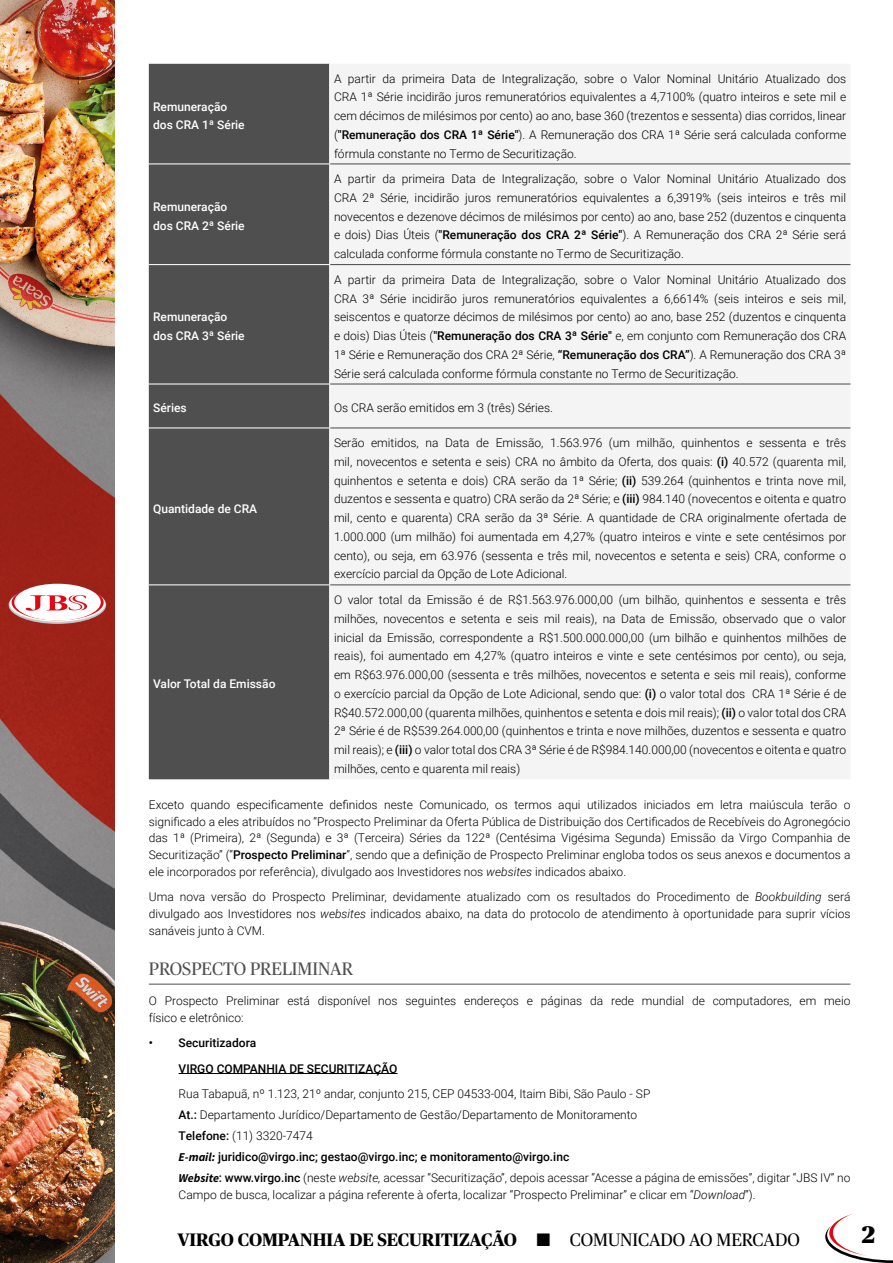
<style>
.page{position:relative;width:893px;height:1263px;background:#fff}
.page>*{position:absolute;margin:0;border:0;box-sizing:border-box;transform-origin:0 0}
.t1{font:900 24px "Publico";color:#000}
.t2{font:700 18px "Publico";color:#000}
.t3{font:18px "Publico";color:#4f4f4f}
.t4{font:300 12px/18.8px "Roboto";color:#000;text-align:justify}
.t5{font:500 12px/18.8px "Roboto";color:#fff}
.t6{font:500 12px/25.3px "Roboto";color:#000}
.s1{font-weight:500}
.s2{font-style:italic}
.s3{font-family:"Source Sans Pro";font-weight:700;font-style:italic}
.s4{font-weight:400}
</style>
<div class="page">
<svg style="left:825px;top:1214px;width:68px;height:49px"></svg>
<img style="left:0;top:0;width:115px;height:1263px">
<svg style="left:9px;top:586px;width:97px;height:38px"></svg>
<svg style="left:10px;top:586px;width:95px;height:36px"></svg>
<svg style="left:12px;top:584px;width:92px;height:36px"></svg>
<div style="left:14px;top:584px;width:87px;height:37px;background:#fff;border-radius:50%"></div>
<svg style="left:26px;top:595px;width:61px;height:16px"></svg>
<hr style="left:149px;top:984px;width:701px;height:1px;background:#4f4f4f">
<hr style="left:179px;top:1073px;width:219px;height:1px;background:#000">
<div style="left:149px;top:64px;width:180px;height:715px;background:#4f4f4f"></div>
<div style="left:330px;top:64px;width:520px;height:715px;background:#f4f4f4"></div>
<hr style="left:149px;top:163px;width:181px;height:1px;background:#fff">
<hr style="left:149px;top:264px;width:181px;height:1px;background:#fff">
<hr style="left:149px;top:383px;width:181px;height:1px;background:#fff">
<hr style="left:149px;top:427px;width:181px;height:1px;background:#fff">
<hr style="left:149px;top:584px;width:181px;height:1px;background:#fff">
<hr style="left:330px;top:163px;width:520px;height:1px;background:#4f4f4f">
<hr style="left:330px;top:264px;width:520px;height:1px;background:#4f4f4f">
<hr style="left:330px;top:383px;width:520px;height:1px;background:#4f4f4f">
<hr style="left:330px;top:427px;width:520px;height:1px;background:#4f4f4f">
<hr style="left:330px;top:584px;width:520px;height:1px;background:#4f4f4f">
<p class="t5" style="left:153px;top:97px;width:93px">Remuneração dos CRA 1ª Série</p>
<p class="t5" style="left:153px;top:197px;width:93px">Remuneração dos CRA 2ª Série</p>
<p class="t5" style="left:153px;top:307px;width:93px">Remuneração dos CRA 3ª Série</p>
<p class="t4" style="left:334px;top:68px;width:514px">A partir da primeira Data de Integralização, sobre o Valor Nominal Unitário Atualizado dos CRA 1ª Série incidirão juros remuneratórios equivalentes a 4,7100% (quatro inteiros e sete mil e cem décimos de milésimos por cento) ao ano, base 360 (trezentos e sessenta) dias corridos, linear (<span class="s1">"Remuneração dos CRA 1ª Série"</span>). A Remuneração dos CRA 1ª Série será calculada conforme fórmula constante no Termo de Securitização.</p>
<p class="t4" style="left:334px;top:169px;width:514px">A partir da primeira Data de Integralização, sobre o Valor Nominal Unitário Atualizado dos CRA 2ª Série, incidirão juros remuneratórios equivalentes a 6,3919% (seis inteiros e três mil novecentos e dezenove décimos de milésimos por cento) ao ano, base 252 (duzentos e cinquenta e dois) Dias Úteis (<span class="s1">"Remuneração dos CRA 2ª Série"</span>). A Remuneração dos CRA 2ª Série será calculada conforme fórmula constante no Termo de Securitização.</p>
<p class="t4" style="left:334px;top:270px;width:514px">A partir da primeira Data de Integralização, sobre o Valor Nominal Unitário Atualizado dos CRA 3ª Série incidirão juros remuneratórios equivalentes a 6,6614% (seis inteiros e seis mil, seiscentos e quatorze décimos de milésimos por cento) ao ano, base 252 (duzentos e cinquenta e dois) Dias Úteis (<span class="s1">"Remuneração dos CRA 3ª Série"</span> e, em conjunto com Remuneração dos CRA 1ª Série e Remuneração dos CRA 2ª Série, <span class="s1">“Remuneração dos CRA”</span>). A Remuneração dos CRA 3ª Série será calculada conforme fórmula constante no Termo de Securitização.</p>
<p class="t5" style="left:153px;top:398px;width:35px">Séries</p>
<p class="t4" style="left:334px;top:398px;width:221px">Os CRA serão emitidos em 3 (três) Séries.</p>
<p class="t5" style="left:153px;top:499px;width:106px">Quantidade de CRA</p>
<p class="t4" style="left:334px;top:433px;width:514px">Serão emitidos, na Data de Emissão, 1.563.976 (um milhão, quinhentos e sessenta e três mil, novecentos e setenta e seis) CRA no âmbito da Oferta, dos quais: <span class="s1">(i)</span> 40.572 (quarenta mil, quinhentos e setenta e dois) CRA serão da 1ª Série; <span class="s1">(ii)</span> 539.264 (quinhentos e trinta nove mil, duzentos e sessenta e quatro) CRA serão da 2ª Série; e <span class="s1">(iii)</span> 984.140 (novecentos e oitenta e quatro mil, cento e quarenta) CRA serão da 3ª Série. A quantidade de CRA originalmente ofertada de 1.000.000 (um milhão) foi aumentada em 4,27% (quatro inteiros e vinte e sete centésimos por cento), ou seja, em 63.976 (sessenta e três mil, novecentos e setenta e seis) CRA, conforme o exercício parcial da Opção de Lote Adicional.</p>
<p class="t4" style="left:334px;top:590px;width:514px">O valor total da Emissão é de R$1.563.976.000,00 (um bilhão, quinhentos e sessenta e três milhões, novecentos e setenta e seis mil reais), na Data de Emissão, observado que o valor inicial da Emissão, correspondente a R$1.500.000.000,00 (um bilhão e quinhentos milhões de reais), foi aumentado em 4,27% (quatro inteiros e vinte e sete centésimos por cento), ou seja, em R$63.976.000,00 (sessenta e três milhões, novecentos e setenta e seis mil reais), conforme o exercício parcial da Opção de Lote Adicional, sendo que: <span class="s1">(i)</span> o valor total dos CRA 1ª Série é de R$40.572.000,00 (quarenta milhões, quinhentos e setenta e dois mil reais); <span class="s1">(ii)</span> o valor total dos CRA 2ª Série é de R$539.264.000,00 (quinhentos e trinta e nove milhões, duzentos e sessenta e quatro mil reais); e <span class="s1">(iii)</span> o valor total dos CRA 3ª Série é de R$984.140.000,00 (novecentos e oitenta e quatro milhões, cento e quarenta mil reais)</p>
<p class="t4" style="left:149px;top:796px;width:703px;line-height:16.8px">Exceto quando especificamente definidos neste Comunicado, os termos aqui utilizados iniciados em letra maiúscula terão o significado a eles atribuídos no “Prospecto Preliminar da Oferta Pública de Distribuição dos Certificados de Recebíveis do Agronegócio das 1ª (Primeira), 2ª (Segunda) e 3ª (Terceira) Séries da 122ª (Centésima Vigésima Segunda) Emissão da Virgo Companhia de Securitização” (“<span class="s1">Prospecto Preliminar</span>”, sendo que a definição de Prospecto Preliminar engloba todos os seus anexos e documentos a ele incorporados por referência), divulgado aos Investidores nos <span class="s2">websites</span> indicados abaixo.</p>
<p class="t4" style="left:149px;top:888px;width:703px;line-height:16.8px">Uma nova versão do Prospecto Preliminar, devidamente atualizado com os resultados do Procedimento de <span class="s2">Bookbuilding</span> será divulgado aos Investidores nos <span class="s2">websites</span> indicados abaixo, na data do protocolo de atendimento à oportunidade para suprir vícios sanáveis junto à CVM.</p>
<h2 class="t3" style="left:149px;top:958px;width:206px">PROSPECTO PRELIMINAR</h2>
<p class="t4" style="left:149px;top:992px;width:703px;line-height:16.8px">O Prospecto Preliminar está disponível nos seguintes endereços e páginas da rede mundial de computadores, em meio físico e eletrônico:</p>
<p class="t6" style="left:179px;top:1030px;width:220px;text-indent:-30px">• Securitizadora<br>VIRGO COMPANHIA DE SECURITIZAÇÃO</p>
<p class="t4" style="left:179px;top:1083px;width:673px;line-height:21.1px;text-align:left">Rua Tabapuã, nº 1.123, 21º andar, conjunto 215, CEP 04533-004, Itaim Bibi, São Paulo - SP<br><span class="s1">At.:</span> Departamento Jurídico/Departamento de Gestão/Departamento de Monitoramento<br><span class="s1">Telefone:</span> (11) 3320-7474<br><span class="s3">E-mail:</span> <span class="s1">juridico@virgo.inc; gestao@virgo.inc; e monitoramento@virgo.inc<br></span><span class="s3">Website</span><span class="s1">: www.virgo.inc</span> (neste <span class="s2">website,</span> acessar “Securitização”, depois acessar “Acesse a página de emissões”, digitar “JBS IV” no</p>
<p class="t4" style="left:179px;top:1185px;width:578px">Campo de busca, localizar a página referente à oferta, localizar “Prospecto Preliminar” e clicar em “<span class="s2">Download</span>”).</p>
<p class="t5" style="left:153px;top:674px;width:124px">Valor Total da Emissão</p>
<h2 class="t2" style="left:177px;top:1230px;width:624px">VIRGO COMPANHIA DE SECURITIZAÇÃO ■ <span class="s4">COMUNICADO AO MERCADO</span></h2>
<h1 class="t1" style="left:862px;top:1221px;width:15px">2</h1>
</div>
